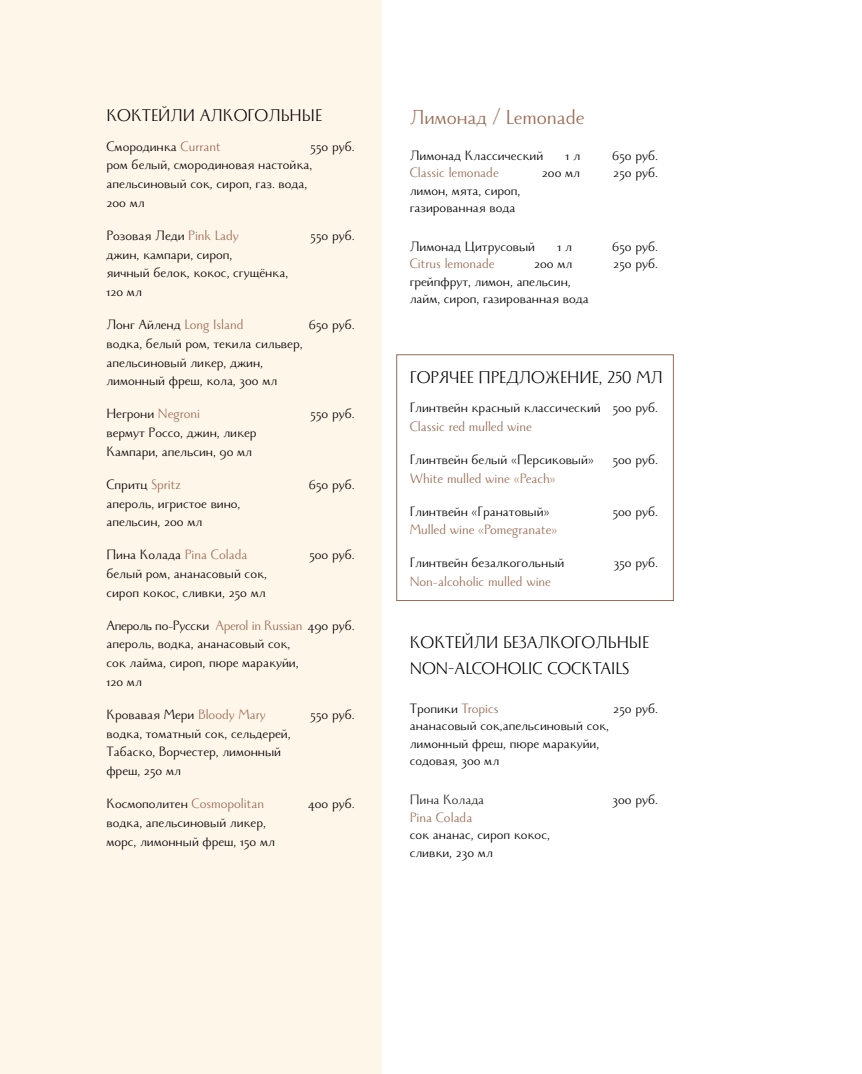
<style>
.page{position:relative;width:862px;height:1074px;background:#fff}
.page>*{position:absolute;margin:0;border:0;box-sizing:border-box;transform-origin:0 0}
.подзаголовок{font:22.5px "Monterchi";color:#9a6b54}
.текст_rus_столбик{font:18.75px/26.2px "Monterchi";color:#000}
.заголовок{font:18.75px "Monterchi";color:#000}
.текст_rus_столбик__ужатый{font:15px/18.8px "Monterchi";color:#000}
.текст_rus_столбик-2{font:15px/17.5px "Monterchi";color:#000}
.текст_rus_столбик__ужатый-2{font:15px "Monterchi";color:#9a6b54}
.текст_rus_столбик-3{font:15px "Monterchi";color:#9a6b54}
.текст_rus_столбик-4{font:15px "Monterchi";color:#1d1d1b}
.s1{color:#9a6b54}
</style>
<div class="page">
<div style="left:0;top:0;width:381px;height:1074px;background:#fff6ea"></div>
<div style="left:396px;top:354px;width:277px;height:247px;border:1px solid #9a6b54"></div>
<p class="заголовок" style="left:106px;top:102px;width:217px">КОКТЕЙЛИ АЛКОГОЛЬНЫЕ</p>
<p class="текст_rus_столбик__ужатый" style="left:106px;top:136px;width:116px">Смородинка <span class="s1">Currant</span></p>
<p class="текст_rus_столбик__ужатый" style="left:106px;top:136px;width:250px;text-indent:204px">550 руб. ром белый, смородиновая настойка, апельсиновый сок, сироп, газ. вода,<br>200 мл</p>
<p class="текст_rus_столбик__ужатый" style="left:106px;top:225px;width:134px">Розовая Леди <span class="s1">Pink Lady</span></p>
<p class="текст_rus_столбик__ужатый" style="left:310px;top:225px;width:46px">550 руб.</p>
<p class="текст_rus_столбик__ужатый" style="left:106px;top:244px;width:183px">джин, кампари, сироп,<br>яичный белок, кокос, сгущёнка,<br>120 мл</p>
<p class="текст_rus_столбик__ужатый" style="left:106px;top:314px;width:138px">Лонг Айленд <span class="s1">Long Island</span></p>
<p class="текст_rus_столбик__ужатый" style="left:309px;top:314px;width:47px">650 руб.</p>
<p class="текст_rus_столбик__ужатый" style="left:106px;top:333px;width:197px">водка, белый ром, текила сильвер, апельсиновый ликер, джин, лимонный фреш, кола, 300 мл</p>
<p class="текст_rus_столбик__ужатый" style="left:106px;top:403px;width:95px">Негрони <span class="s1">Negroni</span></p>
<p class="текст_rus_столбик__ужатый" style="left:310px;top:403px;width:46px">550 руб.</p>
<p class="текст_rus_столбик__ужатый" style="left:106px;top:422px;width:152px">вермут Россо, джин, ликер<br>Кампари, апельсин, 90 мл</p>
<p class="текст_rus_столбик__ужатый" style="left:106px;top:474px;width:76px">Спритц <span class="s1">Spritz</span></p>
<p class="текст_rus_столбик__ужатый" style="left:309px;top:474px;width:47px">650 руб.</p>
<p class="текст_rus_столбик__ужатый" style="left:106px;top:493px;width:135px">апероль, игристое вино, апельсин, 200 мл</p>
<p class="текст_rus_столбик__ужатый" style="left:106px;top:544px;width:142px">Пина Колада <span class="s1">Pina Colada</span></p>
<p class="текст_rus_столбик__ужатый" style="left:309px;top:544px;width:47px">500 руб.</p>
<p class="текст_rus_столбик__ужатый" style="left:106px;top:563px;width:162px">белый ром, ананасовый сок, сироп кокос, сливки, 250 мл</p>
<p class="текст_rus_столбик__ужатый" style="left:106px;top:615px;width:250px">Апероль по-Русски <span class="s1">Aperol in Russian</span> 490 руб. апероль, водка, ананасовый сок,<br>сок лайма, сироп, пюре маракуйи,<br>120 мл</p>
<p class="текст_rus_столбик__ужатый" style="left:106px;top:704px;width:161px">Кровавая Мери <span class="s1">Bloody Mary</span></p>
<p class="текст_rus_столбик__ужатый" style="left:310px;top:704px;width:46px">550 руб.</p>
<p class="текст_rus_столбик__ужатый" style="left:106px;top:723px;width:185px">водка, томатный сок, сельдерей,<br>Табаско, Ворчестер, лимонный фреш, 250 мл</p>
<p class="текст_rus_столбик__ужатый" style="left:106px;top:793px;width:159px">Космополитен <span class="s1">Cosmopolitan</span></p>
<p class="текст_rus_столбик__ужатый" style="left:308px;top:793px;width:48px">400 руб.</p>
<p class="текст_rus_столбик__ужатый" style="left:106px;top:812px;width:170px">водка, апельсиновый ликер, морс, лимонный фреш, 150 мл</p>
<p class="подзаголовок" style="left:409px;top:101px;width:176px">Лимонад / Lemonade</p>
<p class="текст_rus_столбик-2" style="left:409px;top:145px;width:135px">Лимонад Классический</p>
<p class="текст_rus_столбик-2" style="left:565px;top:145px;width:16px">1 л</p>
<p class="текст_rus_столбик-2" style="left:612px;top:145px;width:47px">650 руб.</p>
<p class="текст_rus_столбик-3" style="left:409px;top:162px;width:90px">Classic lemonade</p>
<p class="текст_rus_столбик-2" style="left:541px;top:163px;width:40px">200 мл</p>
<p class="текст_rus_столбик-2" style="left:613px;top:163px;width:46px">250 руб.</p>
<p class="текст_rus_столбик-2" style="left:409px;top:180px;width:112px">лимон, мята, сироп, газированная вода</p>
<p class="текст_rus_столбик-2" style="left:409px;top:237px;width:127px">Лимонад Цитрусовый</p>
<p class="текст_rus_столбик-2" style="left:557px;top:237px;width:16px">1 л</p>
<p class="текст_rus_столбик-2" style="left:612px;top:237px;width:47px">650 руб.</p>
<p class="текст_rus_столбик-3" style="left:409px;top:253px;width:86px">Citrus lemonade</p>
<p class="текст_rus_столбик-2" style="left:533px;top:254px;width:40px">200 мл</p>
<p class="текст_rus_столбик-2" style="left:613px;top:254px;width:46px">250 руб.</p>
<p class="текст_rus_столбик-2" style="left:409px;top:272px;width:180px">грейпфрут, лимон, апельсин, лайм, сироп, газированная вода</p>
<p class="заголовок" style="left:409px;top:364px;width:254px">ГОРЯЧЕЕ ПРЕДЛОЖЕНИЕ, 250 МЛ</p>
<p class="текст_rus_столбик__ужатый" style="left:409px;top:397px;width:250px">Глинтвейн красный классический 500 руб.<br><span class="s1">Classic red mulled wine</span></p>
<p class="текст_rus_столбик__ужатый" style="left:409px;top:449px;width:250px">Глинтвейн белый «Персиковый» 500 руб.<br><span class="s1">White mulled wine «Peach»</span></p>
<p class="текст_rus_столбик__ужатый" style="left:409px;top:501px;width:141px">Глинтвейн «Гранатовый»</p>
<p class="текст_rus_столбик__ужатый" style="left:612px;top:501px;width:47px">500 руб.</p>
<p class="текст_rus_столбик__ужатый-2" style="left:409px;top:519px;width:149px">Mulled wine «Pomegranate»</p>
<p class="текст_rus_столбик__ужатый" style="left:409px;top:552px;width:156px">Глинтвейн безалкогольный</p>
<p class="текст_rus_столбик__ужатый" style="left:613px;top:552px;width:46px">350 руб.</p>
<p class="текст_rus_столбик__ужатый-2" style="left:409px;top:571px;width:143px">Non-alcoholic mulled wine</p>
<p class="текст_rus_столбик" style="left:409px;top:628px;width:241px">КОКТЕЙЛИ БЕЗАЛКОГОЛЬНЫЕ<br>NON-ALCOHOLIC COCKTAILS</p>
<p class="текст_rus_столбик-2" style="left:409px;top:698px;width:90px">Тропики <span class="s1">Tropics</span></p>
<p class="текст_rus_столбик-2" style="left:613px;top:698px;width:46px">250 руб.</p>
<p class="текст_rus_столбик-2" style="left:409px;top:716px;width:201px">ананасовый сок,апельсиновый сок, лимонный фреш, пюре маракуйи, содовая, 300 мл</p>
<p class="текст_rus_столбик-4" style="left:409px;top:788px;width:76px">Пина Колада</p>
<p class="текст_rus_столбик-2" style="left:612px;top:790px;width:47px">300 руб.</p>
<p class="текст_rus_столбик-2" style="left:409px;top:807px;width:142px"><span class="s1">Pina Colada<br></span>сок ананас, сироп кокос, сливки, 230 мл</p>
</div>
